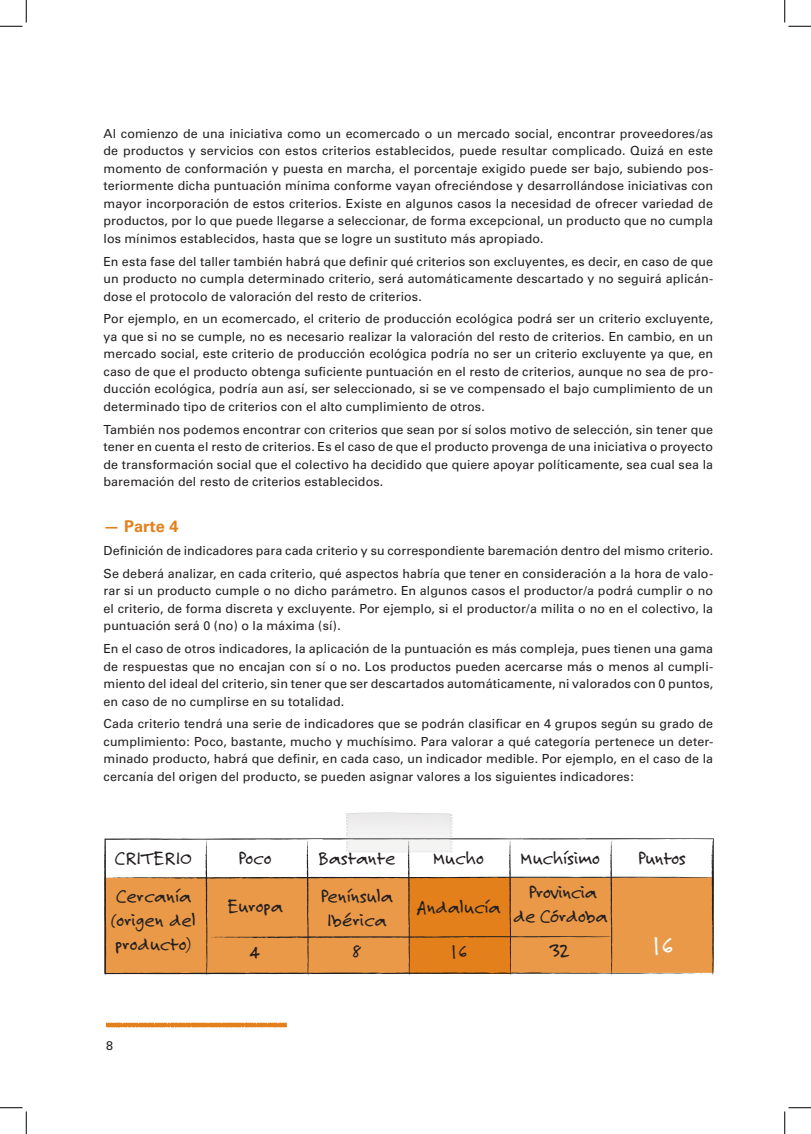
<style>
.page{position:relative;width:811px;height:1134px;background:#fff}
.page>*{position:absolute;margin:0;border:0;box-sizing:border-box;transform-origin:0 0}
.t1{font:26.25px "Felt Tip Roman";color:#fff}
.t2{font:20px/37.9px "Felt Tip Roman";color:#231f20}
.t3{font:20px/34.4px "Felt Tip Roman";letter-spacing:-.02em;color:#231f20;text-align:center}
.t4{font:700 16.25px "Univers";color:#e4801b}
.t5{font:12.5px/17.5px "Univers";letter-spacing:.005em;color:#231f20;text-align:justify}
</style>
<div class="page">
<svg style="left:106px;top:1022px;width:181px;height:6px"></svg>
<svg style="left:104px;top:838px;width:610px;height:137px"></svg>
<img style="left:335px;top:812px;width:128px;height:59px">
<svg style="left:0;top:0;width:27px;height:27px"></svg>
<svg style="left:0;top:1107px;width:27px;height:26px"></svg>
<svg style="left:784px;top:0;width:27px;height:27px"></svg>
<svg style="left:784px;top:1107px;width:27px;height:26px"></svg>
<p class="t5" style="left:104px;top:124px;width:611px">Al comienzo de una iniciativa como un ecomercado o un mercado social, encontrar proveedores/as de productos y servicios con estos criterios establecidos, puede resultar complicado. Quizá en este momento de conformación y puesta en marcha, el porcentaje exigido puede ser bajo, subiendo pos&shy;teriormente dicha puntuación mínima conforme vayan ofreciéndose y desarrollándose iniciativas con mayor incorporación de estos criterios. Existe en algunos casos la necesidad de ofrecer variedad de productos, por lo que puede llegarse a seleccionar, de forma excepcional, un producto que no cumpla los mínimos establecidos, hasta que se logre un sustituto más apropiado.</p>
<p class="t5" style="left:104px;top:252px;width:611px">En esta fase del taller también habrá que definir qué criterios son excluyentes, es decir, en caso de que un producto no cumpla determinado criterio, será automáticamente descartado y no seguirá aplicán&shy;dose el protocolo de valoración del resto de criterios.</p>
<p class="t5" style="left:104px;top:310px;width:611px">Por ejemplo, en un ecomercado, el criterio de producción ecológica podrá ser un criterio excluyente, ya que si no se cumple, no es necesario realizar la valoración del resto de criterios. En cambio, en un mercado social, este criterio de producción ecológica podría no ser un criterio excluyente ya que, en caso de que el producto obtenga suficiente puntuación en el resto de criterios, aunque no sea de pro&shy;ducción ecológica, podría aun así, ser seleccionado, si se ve compensado el bajo cumplimiento de un determinado tipo de criterios con el alto cumplimiento de otros.</p>
<p class="t5" style="left:104px;top:420px;width:611px">También nos podemos encontrar con criterios que sean por sí solos motivo de selección, sin tener que tener en cuenta el resto de criterios. Es el caso de que el producto provenga de una iniciativa o proyecto de transformación social que el colectivo ha decidido que quiere apoyar políticamente, sea cual sea la baremación del resto de criterios establecidos.</p>
<h3 class="t4" style="left:104px;top:516px;width:76px">— Parte 4</h3>
<p class="t5" style="left:104px;top:539px;width:611px;line-height:22.9px">Definición de indicadores para cada criterio y su correspondiente baremación dentro del mismo criterio.<br>Se deberá analizar, en cada criterio, qué aspectos habría que tener en consideración a la hora de valo-</p>
<p class="t5" style="left:104px;top:582px;width:611px">rar si un producto cumple o no dicho parámetro. En algunos casos el productor/a podrá cumplir o no el criterio, de forma discreta y excluyente. Por ejemplo, si el productor/a milita o no en el colectivo, la puntuación será 0 (no) o la máxima (sí).</p>
<p class="t5" style="left:104px;top:639px;width:611px">En el caso de otros indicadores, la aplicación de la puntuación es más compleja, pues tienen una gama de respuestas que no encajan con sí o no. Los productos pueden acercarse más o menos al cumpli&shy;miento del ideal del criterio, sin tener que ser descartados automáticamente, ni valorados con 0 puntos, en caso de no cumplirse en su totalidad.</p>
<p class="t5" style="left:104px;top:715px;width:611px">Cada criterio tendrá una serie de indicadores que se podrán clasificar en 4 grupos según su grado de cumplimiento: Poco, bastante, mucho y muchísimo. Para valorar a qué categoría pertenece un deter&shy;minado producto, habrá que definir, en cada caso, un indicador medible. Por ejemplo, en el caso de la cercanía del origen del producto, se pueden asignar valores a los siguientes indicadores:</p>
<h2 class="t2" style="left:114px;top:838px;width:79px">CRITERIO<br>Cercanía</h2>
<h2 class="t2" style="left:111px;top:907px;width:87px;line-height:23.8px">(origen del producto)</h2>
<h2 class="t2" style="left:238px;top:838px;width:35px">Poco</h2>
<h2 class="t2" style="left:227px;top:886px;width:57px">Europa</h2>
<h2 class="t2" style="left:250px;top:933px;width:11px">4</h2>
<p class="t5" style="left:106px;top:1036px;width:8px">8</p>
<h2 class="t2" style="left:318px;top:838px;width:79px">Bastante<br>Península</h2>
<h2 class="t2" style="left:327px;top:904px;width:60px;line-height:30.9px;text-align:center">Ibérica<br>8</h2>
<h2 class="t2" style="left:433px;top:838px;width:52px">Mucho</h2>
<h2 class="t2" style="left:417px;top:887px;width:85px">Andalucía</h2>
<h2 class="t2" style="left:449px;top:932px;width:20px">16</h2>
<h2 class="t2" style="left:521px;top:840px;width:81px;line-height:34.4px;text-align:center">Muchísimo<br>Provincia</h2>
<h2 class="t3" style="left:513px;top:898px;width:96px">de Córdoba<br>32</h2>
<h2 class="t2" style="left:638px;top:838px;width:49px">Puntos</h2>
<h1 class="t1" style="left:650px;top:930px;width:25px">16</h1>
</div>
